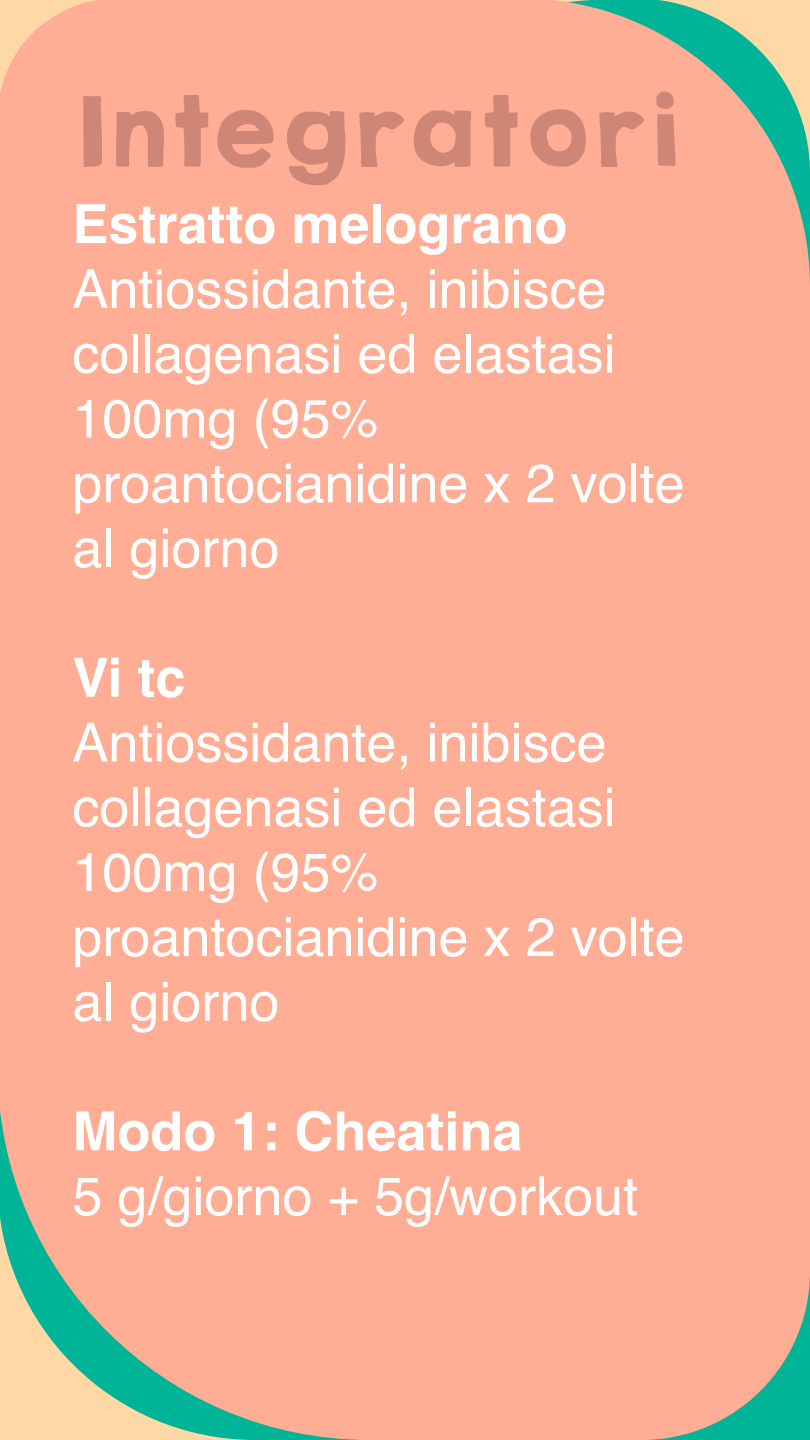
<style>
.page{position:relative;width:810px;height:1440px;background:#ffad94}
.page>*{position:absolute;margin:0;border:0;box-sizing:border-box;transform-origin:0 0}
.t1{font:87.75px "KGHAPPY Solid";color:#ce8776}
.t2{font:54px/64.8px "Helvetica";color:#fff}
.t3{font:700 54px "Helvetica";color:#fff}
</style>
<div class="page">
<h1 class="t1" style="left:73px;top:64px;width:608px">Integratori</h1>
<p class="t3" style="left:72px;top:181px;width:497px">Estratto melograno</p>
<p class="t2" style="left:72px;top:258px;width:614px">Antiossidante, inibisce collagenasi ed elastasi<br>100mg (95% proantocianidine x 2 volte al giorno</p>
<p class="t3" style="left:72px;top:634px;width:115px">Vi tc</p>
<p class="t2" style="left:72px;top:712px;width:614px">Antiossidante, inibisce collagenasi ed elastasi<br>100mg (95% proantocianidine x 2 volte al giorno</p>
<p class="t3" style="left:72px;top:1088px;width:452px">Modo 1: Cheatina</p>
<p class="t2" style="left:72px;top:1165px;width:567px">5 g/giorno + 5g/workout</p>
</div>
